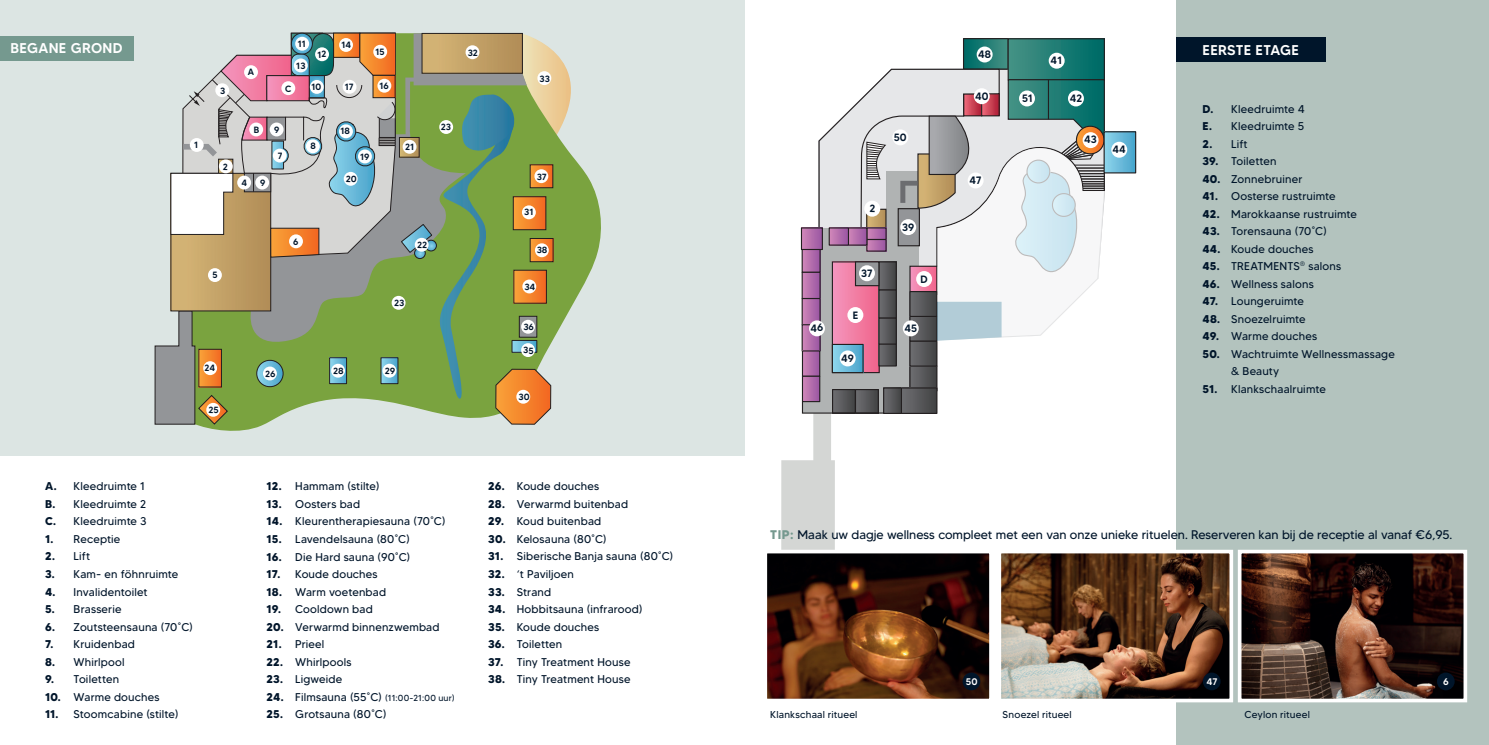
<style>
.page{position:relative;width:1489px;height:745px;background:#fff}
.page>*{position:absolute;margin:0;border:0;box-sizing:border-box;transform-origin:0 0}
.t1{font:500 14.12px "MADETOMMY";letter-spacing:.025em;color:#fff}
.t2{font:12.5px "MADETOMMY";color:#00152a}
.t3{font:11.25px/17.5px "MADETOMMY";letter-spacing:.015em;color:#00152a}
.t4{font:500 10.5px "MADETOMMY";color:#00152a}
.t5{font:10px "MADETOMMY";letter-spacing:.02em;color:#00152a}
.t6{font:500 9.62px "MADETOMMY";color:#fff}
.t7{font:500 9px "MADETOMMY";color:#00152a}
.t8{font:8.75px "MADETOMMY";letter-spacing:.025em;color:#00152a}
.s1{font-weight:700}
.s2{font-weight:700;font-size:11.25px}
.s3{font-size:11.25px}
.s4{font-weight:700;color:#75998f}
</style>
<div class="page">
<div style="left:1175px;top:0;width:313px;height:744px;background:#b3c3be"></div>
<div style="left:963px;top:39px;width:44px;height:30px;background:linear-gradient(to right,#006865,#439083)"></div>
<div style="left:962px;top:38px;width:46px;height:32px;border:1px solid #231f20"></div>
<div style="left:1008px;top:39px;width:96px;height:41px;background:linear-gradient(to right,#479285,#006a66)"></div>
<div style="left:1007px;top:38px;width:97px;height:42px;border:1px solid #231f20"></div>
<svg style="left:976px;top:46px;width:16px;height:16px"></svg>
<svg style="left:1106px;top:133px;width:28px;height:38px"></svg>
<div style="left:1103px;top:131px;width:33px;height:42px;border:1px solid #231f20"></div>
<div style="left:1111px;top:142px;width:16px;height:16px;background:#fff;border-radius:50%"></div>
<div style="left:0;top:0;width:744px;height:455px;background:#dce5e3"></div>
<div style="left:0;top:36px;width:133px;height:25px;background:#75998f"></div>
<div style="left:1175px;top:37px;width:150px;height:25px;background:#00152a"></div>
<img style="left:768px;top:554px;width:219px;height:143px">
<div style="left:763px;top:549px;width:229px;height:153px;border:4px solid #fff"></div>
<img style="left:1002px;top:554px;width:225px;height:143px">
<div style="left:997px;top:549px;width:235px;height:153px;border:4px solid #fff"></div>
<img style="left:1242px;top:554px;width:219px;height:143px">
<div style="left:1237px;top:549px;width:229px;height:153px;border:4px solid #fff"></div>
<div style="left:1202px;top:672px;width:18px;height:17px;background:#00152a;border-radius:50%"></div>
<div style="left:962px;top:672px;width:18px;height:17px;background:#00152a;border-radius:50%"></div>
<div style="left:1436px;top:672px;width:18px;height:17px;background:#00152a;border-radius:50%"></div>
<svg style="left:781px;top:50px;width:325px;height:515px"></svg>
<svg style="left:154px;top:32px;width:447px;height:393px"></svg>
<p class="t1" style="left:11px;top:40px;width:114px">BEGANE GROND</p>
<p class="t7" style="left:467px;top:47px;width:12px">32</p>
<p class="t1" style="left:1202px;top:41px;width:98px">EERSTE ETAGE</p>
<p class="t7" style="left:220px;top:85px;width:7px">3</p>
<p class="t7" style="left:345px;top:81px;width:10px">17</p>
<p class="t7" style="left:379px;top:80px;width:11px">16</p>
<p class="t7" style="left:539px;top:73px;width:12px">33</p>
<p class="t7" style="left:194px;top:139px;width:6px">1</p>
<p class="t7" style="left:204px;top:362px;width:12px">24</p>
<p class="t7" style="left:340px;top:126px;width:11px">18</p>
<p class="t7" style="left:360px;top:151px;width:11px">19</p>
<p class="t7" style="left:405px;top:141px;width:11px">21</p>
<p class="t4" style="left:893px;top:130px;width:14px">50</p>
<p class="t3" style="left:1202px;top:100px;width:104px"><span class="s1">D.</span> Kleedruimte 4<br><span class="s1">E.</span> Kleedruimte 5</p>
<p class="t3" style="left:1202px;top:135px;width:47px"><span class="s1">2.</span> Lift</p>
<p class="t3" style="left:1202px;top:152px;width:76px"><span class="s1">39.</span> Toiletten</p>
<p class="t3" style="left:1202px;top:170px;width:101px"><span class="s1">40.</span> Zonnebruiner</p>
<p class="t3" style="left:1202px;top:187px;width:135px"><span class="s1">41.</span> Oosterse rustruimte</p>
<p class="t3" style="left:1202px;top:205px;width:156px"><span class="s1">42.</span> Marokkaanse rustruimte</p>
<p class="t3" style="left:1202px;top:222px;width:126px"><span class="s1">43.</span> Torensauna (70˚C)</p>
<p class="t3" style="left:1202px;top:240px;width:113px"><span class="s1">44.</span> Koude douches</p>
<p class="t3" style="left:1202px;top:257px;width:140px"><span class="s1">45.</span> TREATMENTS<sup>®</sup> salons</p>
<p class="t3" style="left:1202px;top:275px;width:113px"><span class="s1">46.</span> Wellness salons</p>
<p class="t3" style="left:1202px;top:292px;width:103px"><span class="s1">47.</span> Loungeruimte</p>
<p class="t3" style="left:1202px;top:310px;width:105px"><span class="s1">48.</span> Snoezelruimte</p>
<p class="t3" style="left:1202px;top:327px;width:116px"><span class="s1">49.</span> Warme douches</p>
<p class="t3" style="left:1230px;top:345px;width:165px;text-indent:-29px"><span class="s1">50.</span> Wachtruimte Wellnessmassage &amp; Beauty</p>
<p class="t3" style="left:1202px;top:380px;width:125px"><span class="s1">51.</span> Klankschaalruimte</p>
<p class="t3" style="left:45px;top:477px;width:103px"><span class="s1">A.</span> Kleedruimte 1<br><span class="s1">B.</span> Kleedruimte 2<br><span class="s1">C.</span> Kleedruimte 3</p>
<p class="t3" style="left:45px;top:530px;width:77px"><span class="s1">1.</span> Receptie</p>
<p class="t3" style="left:45px;top:547px;width:47px"><span class="s1">2.</span> Lift</p>
<p class="t3" style="left:45px;top:565px;width:135px"><span class="s1">3.</span> Kam- en föhnruimte</p>
<p class="t3" style="left:45px;top:582px;width:104px"><span class="s1">4.</span> Invalidentoilet</p>
<p class="t3" style="left:45px;top:600px;width:78px"><span class="s1">5.</span> Brasserie</p>
<p class="t3" style="left:45px;top:617px;width:149px"><span class="s1">6.</span> Zoutsteensauna (70˚C)</p>
<p class="t3" style="left:45px;top:635px;width:91px"><span class="s1">7.</span> Kruidenbad</p>
<p class="t3" style="left:45px;top:652px;width:81px"><span class="s1">8.</span> Whirlpool</p>
<p class="t3" style="left:45px;top:670px;width:76px"><span class="s1">9.</span> Toiletten</p>
<p class="t3" style="left:45px;top:687px;width:116px"><span class="s1">10.</span> Warme douches</p>
<p class="t3" style="left:45px;top:705px;width:135px"><span class="s1">11.</span> Stoomcabine (stilte)</p>
<p class="t3" style="left:266px;top:477px;width:114px"><span class="s1">12.</span> Hammam (stilte)</p>
<p class="t3" style="left:266px;top:495px;width:95px"><span class="s1">13.</span> Oosters bad</p>
<p class="t3" style="left:266px;top:512px;width:180px"><span class="s1">14.</span> Kleurentherapiesauna (70˚C)</p>
<p class="t3" style="left:266px;top:530px;width:145px"><span class="s1">15.</span> Lavendelsauna (80˚C)</p>
<p class="t3" style="left:266px;top:547px;width:145px"><span class="s1">16.</span> Die Hard sauna (90˚C)</p>
<p class="t3" style="left:266px;top:565px;width:113px"><span class="s1">17.</span> Koude douches</p>
<p class="t3" style="left:266px;top:582px;width:121px"><span class="s1">18.</span> Warm voetenbad</p>
<p class="t3" style="left:266px;top:600px;width:108px"><span class="s1">19.</span> Cooldown bad</p>
<p class="t3" style="left:266px;top:617px;width:174px"><span class="s1">20.</span> Verwarmd binnenzwembad</p>
<p class="t3" style="left:266px;top:635px;width:59px"><span class="s1">21.</span> Prieel</p>
<p class="t3" style="left:266px;top:652px;width:86px"><span class="s1">22.</span> Whirlpools</p>
<p class="t3" style="left:266px;top:670px;width:77px"><span class="s1">23.</span> Ligweide</p>
<p class="t8" style="left:266px;top:691px;width:189px"><span class="s2">24.</span> <span class="s3">Filmsauna (55˚C)</span> (11:00-21:00 uur)</p>
<p class="t3" style="left:266px;top:705px;width:121px"><span class="s1">25.</span> Grotsauna (80˚C)</p>
<p class="t3" style="left:488px;top:477px;width:113px"><span class="s1">26.</span> Koude douches</p>
<p class="t3" style="left:488px;top:495px;width:141px"><span class="s1">28.</span> Verwarmd buitenbad</p>
<p class="t3" style="left:488px;top:512px;width:115px"><span class="s1">29.</span> Koud buitenbad</p>
<p class="t3" style="left:488px;top:530px;width:120px"><span class="s1">30.</span> Kelosauna (80˚C)</p>
<p class="t3" style="left:488px;top:547px;width:186px"><span class="s1">31.</span> Siberische Banja sauna (80˚C)</p>
<p class="t3" style="left:488px;top:565px;width:87px"><span class="s1">32.</span> ‘t Paviljoen</p>
<p class="t3" style="left:488px;top:582px;width:65px"><span class="s1">33.</span> Strand</p>
<p class="t3" style="left:488px;top:600px;width:156px"><span class="s1">34.</span> Hobbitsauna (infrarood)</p>
<p class="t3" style="left:488px;top:617px;width:113px"><span class="s1">35.</span> Koude douches</p>
<p class="t3" style="left:488px;top:635px;width:76px"><span class="s1">36.</span> Toiletten</p>
<p class="t3" style="left:488px;top:652px;width:144px"><span class="s1">37.</span> Tiny Treatment House</p>
<p class="t3" style="left:488px;top:670px;width:144px"><span class="s1">38.</span> Tiny Treatment House</p>
<p class="t2" style="left:770px;top:527px;width:683px"><span class="s4">TIP:</span> Maak uw dagje wellness compleet met een van onze unieke rituelen. Reserveren kan bij de receptie al vanaf €6,95.</p>
<p class="t6" style="left:965px;top:675px;width:13px">50</p>
<p class="t6" style="left:1206px;top:675px;width:12px">47</p>
<p class="t6" style="left:1443px;top:675px;width:7px">6</p>
<p class="t5" style="left:770px;top:708px;width:89px">Klankschaal ritueel</p>
<p class="t5" style="left:1002px;top:708px;width:71px">Snoezel ritueel</p>
<p class="t5" style="left:1244px;top:708px;width:67px">Ceylon ritueel</p>
</div>
